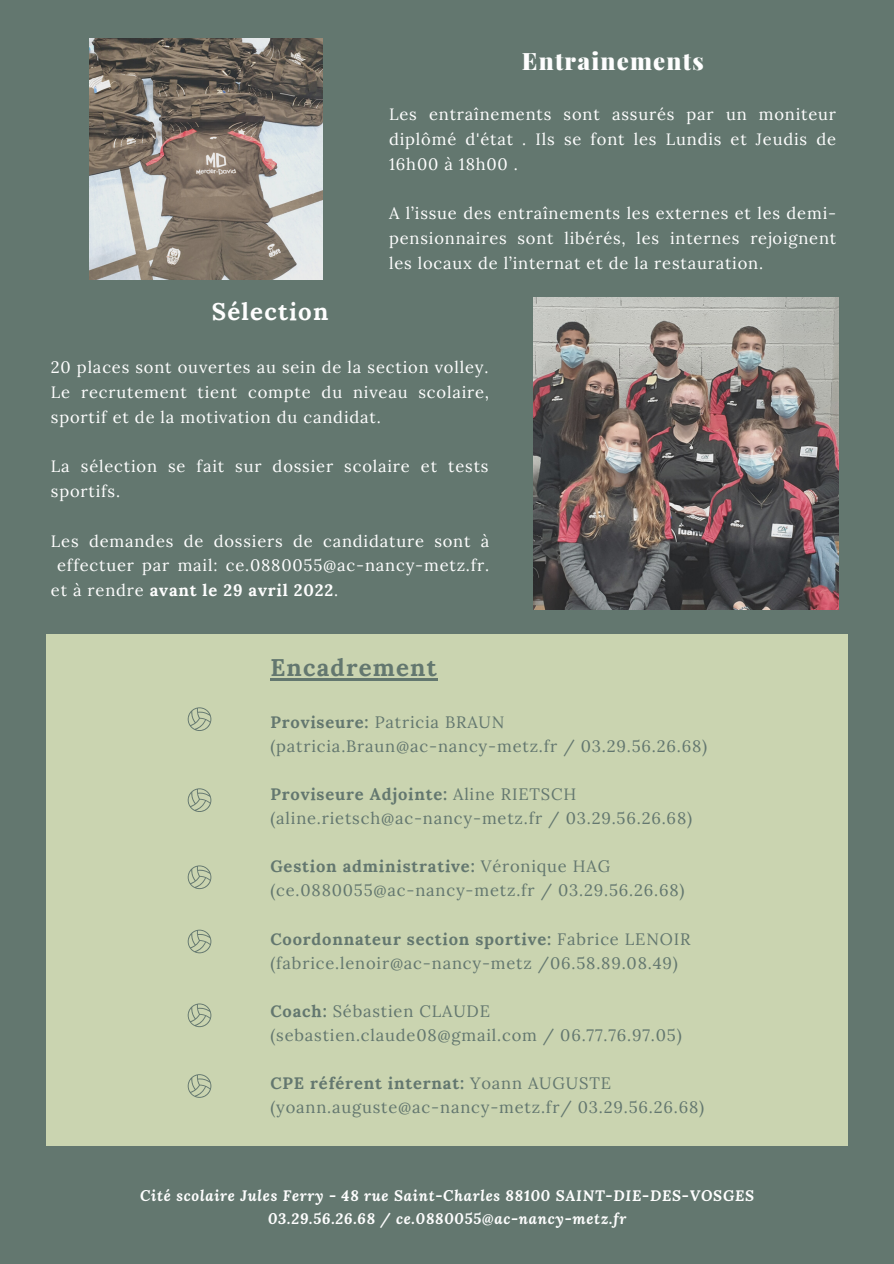
<style>
.page{position:relative;width:894px;height:1264px;background:#fff}
.page>*{position:absolute;margin:0;border:0;box-sizing:border-box;transform-origin:0 0}
.t1{font:900 24px "Playfair Display";letter-spacing:.05em;color:#fefefe}
.t2{font:700 24px "Lora";letter-spacing:.05em;color:#63776f}
.t3{font:700 24px "Lora";letter-spacing:.05em;color:#fefefe}
.t4{font:16.5px/24.8px "Lora";letter-spacing:.05em;color:#fefefe;text-align:justify}
.t5{font:16.5px "Lora";letter-spacing:.05em;color:#63776f}
.t6{font:700 16.5px "Lora";letter-spacing:.05em;color:#63776f}
.t7{font:700 16.5px "Lora";letter-spacing:.05em;color:#fefefe}
.t8{font:italic 700 15px "Lora";letter-spacing:.05em;color:#fefefe}
.s1{font-weight:400}
.s2{font-weight:700}
</style>
<div class="page">
<div style="left:0;top:0;width:893px;height:1263px;background:#63776f"></div>
<img style="left:533px;top:298px;width:304px;height:312px">
<div style="left:46px;top:634px;width:801px;height:511px;background:#cad4b0"></div>
<hr style="left:270px;top:678px;width:168px;height:2px;background:#63776f">
<img style="left:89px;top:38px;width:233px;height:241px">
<svg style="left:188px;top:707px;width:23px;height:24px"></svg>
<svg style="left:188px;top:865px;width:23px;height:24px"></svg>
<svg style="left:188px;top:788px;width:23px;height:24px"></svg>
<svg style="left:188px;top:929px;width:23px;height:24px"></svg>
<svg style="left:188px;top:1003px;width:23px;height:24px"></svg>
<svg style="left:188px;top:1074px;width:23px;height:23px"></svg>
<p class="t1" style="left:522px;top:44px;width:183px">Entrainements</p>
<p class="t4" style="left:389px;top:102px;width:448px">Les entraînements sont assurés par un moniteur diplômé d'état . Ils se font les Lundis et Jeudis de 16h00 à 18h00 .</p>
<p class="t4" style="left:389px;top:201px;width:448px">A l’issue des entraînements les externes et les demi&shy;pensionnaires sont libérés, les internes rejoignent les locaux de l’internat et de la restauration.</p>
<p class="t3" style="left:212px;top:296px;width:118px">Sélection</p>
<p class="t4" style="left:51px;top:354px;width:439px">20 places sont ouvertes au sein de la section volley.<br>Le recrutement tient compte du niveau scolaire, sportif et de la motivation du candidat.</p>
<p class="t4" style="left:51px;top:454px;width:439px">La sélection se fait sur dossier scolaire et tests sportifs.</p>
<p class="t4" style="left:51px;top:528px;width:440px">Les demandes de dossiers de candidature sont à</p>
<p class="t4" style="left:57px;top:553px;width:433px">effectuer par mail: ce.0880055@ac-nancy-metz.fr.</p>
<p class="t7" style="left:51px;top:579px;width:289px"><span class="s1">et à rendre</span> avant le 29 avril 2022<span class="s1">.</span></p>
<p class="t2" style="left:270px;top:652px;width:168px">Encadrement</p>
<p class="t5" style="left:270px;top:711px;width:235px"><span class="s2">Proviseure:</span> Patricia BRAUN</p>
<p class="t5" style="left:270px;top:735px;width:438px">(patricia.Braun@ac-nancy-metz.fr / 03.29.56.26.68)</p>
<p class="t6" style="left:270px;top:783px;width:307px">Proviseure Adjointe: <span class="s1">Aline RIETSCH</span></p>
<p class="t5" style="left:270px;top:807px;width:423px">(aline.rietsch@ac-nancy-metz.fr / 03.29.56.26.68)</p>
<p class="t6" style="left:270px;top:855px;width:341px">Gestion administrative: <span class="s1">Véronique HAG</span></p>
<p class="t5" style="left:270px;top:879px;width:415px">(ce.0880055@ac-nancy-metz.fr / 03.29.56.26.68)</p>
<p class="t6" style="left:270px;top:927px;width:421px">Coordonnateur section sportive: <span class="s1">Fabrice LENOIR</span></p>
<p class="t5" style="left:270px;top:952px;width:409px">(fabrice.lenoir@ac-nancy-metz /06.58.89.08.49)</p>
<p class="t5" style="left:270px;top:1000px;width:221px"><span class="s2">Coach:</span> Sébastien CLAUDE</p>
<p class="t5" style="left:270px;top:1024px;width:413px">(sebastien.claude08@gmail.com / 06.77.76.97.05)</p>
<p class="t6" style="left:270px;top:1072px;width:342px">CPE référent internat: <span class="s1">Yoann AUGUSTE</span></p>
<p class="t5" style="left:270px;top:1096px;width:435px">(yoann.auguste@ac-nancy-metz.fr/ 03.29.56.26.68)</p>
<p class="t8" style="left:140px;top:1185px;width:615px">Cité scolaire Jules Ferry - 48 rue Saint-Charles 88100 SAINT-DIE-DES-VOSGES</p>
<p class="t8" style="left:268px;top:1208px;width:359px">03.29.56.26.68 / ce.0880055@ac-nancy-metz.fr</p>
</div>
